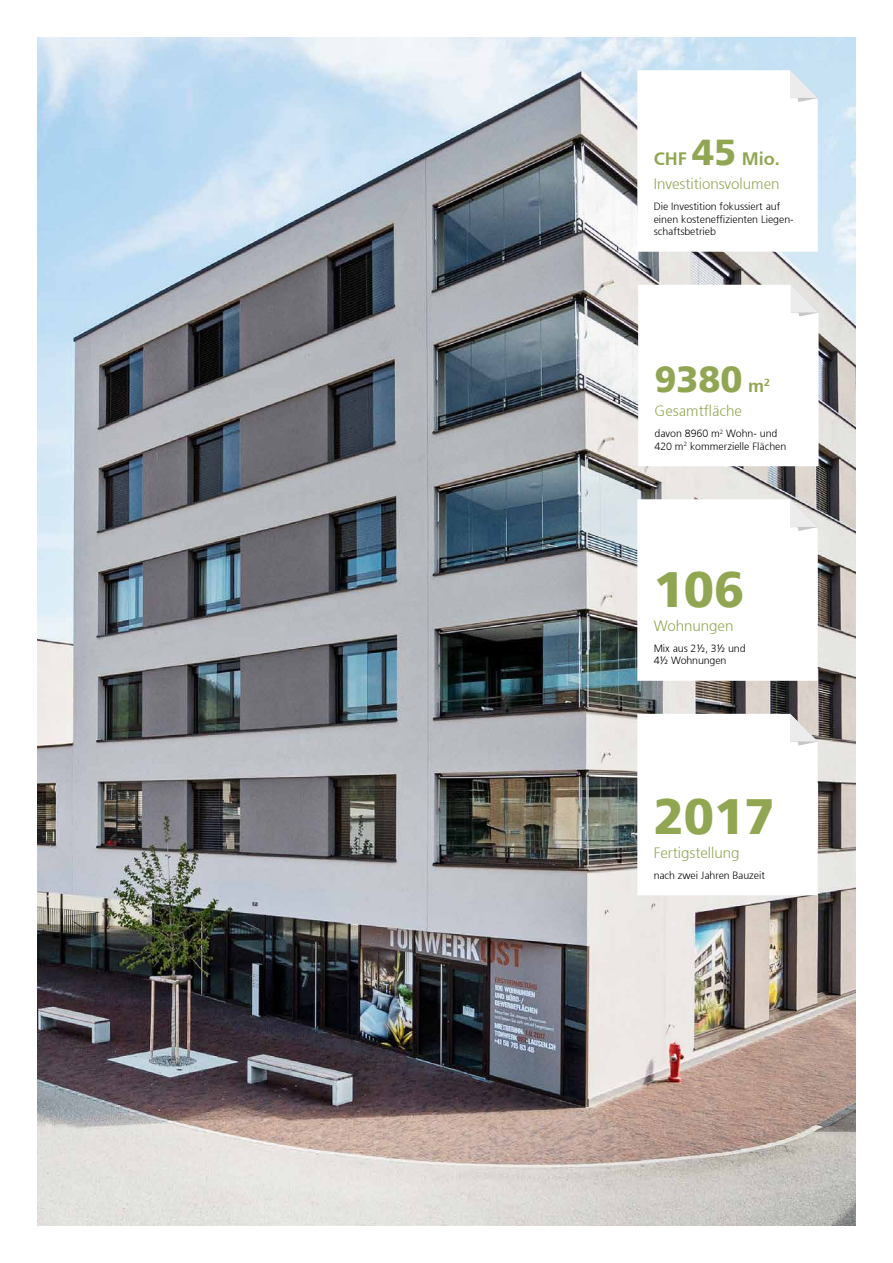
<style>
.page{position:relative;width:893px;height:1263px;background:#fff}
.page>*{position:absolute;margin:0;border:0;box-sizing:border-box;transform-origin:0 0}
.t1{font:700 49.5px "Frutiger 55 Roman";color:#91a651}
.t2{font:700 36px "Frutiger 55 Roman";color:#91a651}
.t3{font:300 18px "Frutiger 45";color:#91a651}
.t4{font:300 15px "Frutiger 45";color:#91a651}
.t5{font:300 10.5px/12.6px "Frutiger 45";color:#000}
.s1{font-family:"Frutiger 55 Roman";font-weight:700;font-size:36px}
.s2{font-family:"Frutiger 45";font-weight:300;font-size:18px}
</style>
<div class="page">
<img style="left:37px;top:37px;width:819px;height:1188px">
<svg style="left:638px;top:285px;width:181px;height:181px"></svg>
<svg style="left:637px;top:70px;width:181px;height:182px"></svg>
<svg style="left:637px;top:499px;width:181px;height:182px"></svg>
<svg style="left:637px;top:714px;width:181px;height:181px"></svg>
<h3 class="t3" style="left:654px;top:148px;width:128px">CHF <span class="s1">45</span> Mio.</h3>
<h3 class="t4" style="left:654px;top:175px;width:127px">Investitionsvolumen</h3>
<p class="t5" style="left:654px;top:200px;width:142px">Die Investition fokussiert auf einen kosteneffizienten Liegen&shy;schaftsbetrieb</p>
<h2 class="t2" style="left:654px;top:358px;width:117px">9380 <span class="s2">m</span><sup>2</sup></h2>
<h3 class="t4" style="left:654px;top:402px;width:89px">Gesamtfläche</h3>
<p class="t5" style="left:654px;top:427px;width:133px">davon 8960 m<sup>2</sup> Wohn- und<br>420 m<sup>2</sup> kommerzielle Flächen</p>
<h1 class="t1" style="left:654px;top:559px;width:92px">106</h1>
<h3 class="t4" style="left:654px;top:617px;width:81px">Wohnungen</h3>
<p class="t5" style="left:654px;top:642px;width:93px">Mix aus 2½, 3½ und<br>4½ Wohnungen</p>
<h1 class="t1" style="left:654px;top:787px;width:123px">2017</h1>
<h3 class="t4" style="left:654px;top:844px;width:87px">Fertigstellung</h3>
<p class="t5" style="left:654px;top:869px;width:113px">nach zwei Jahren Bauzeit</p>
</div>
